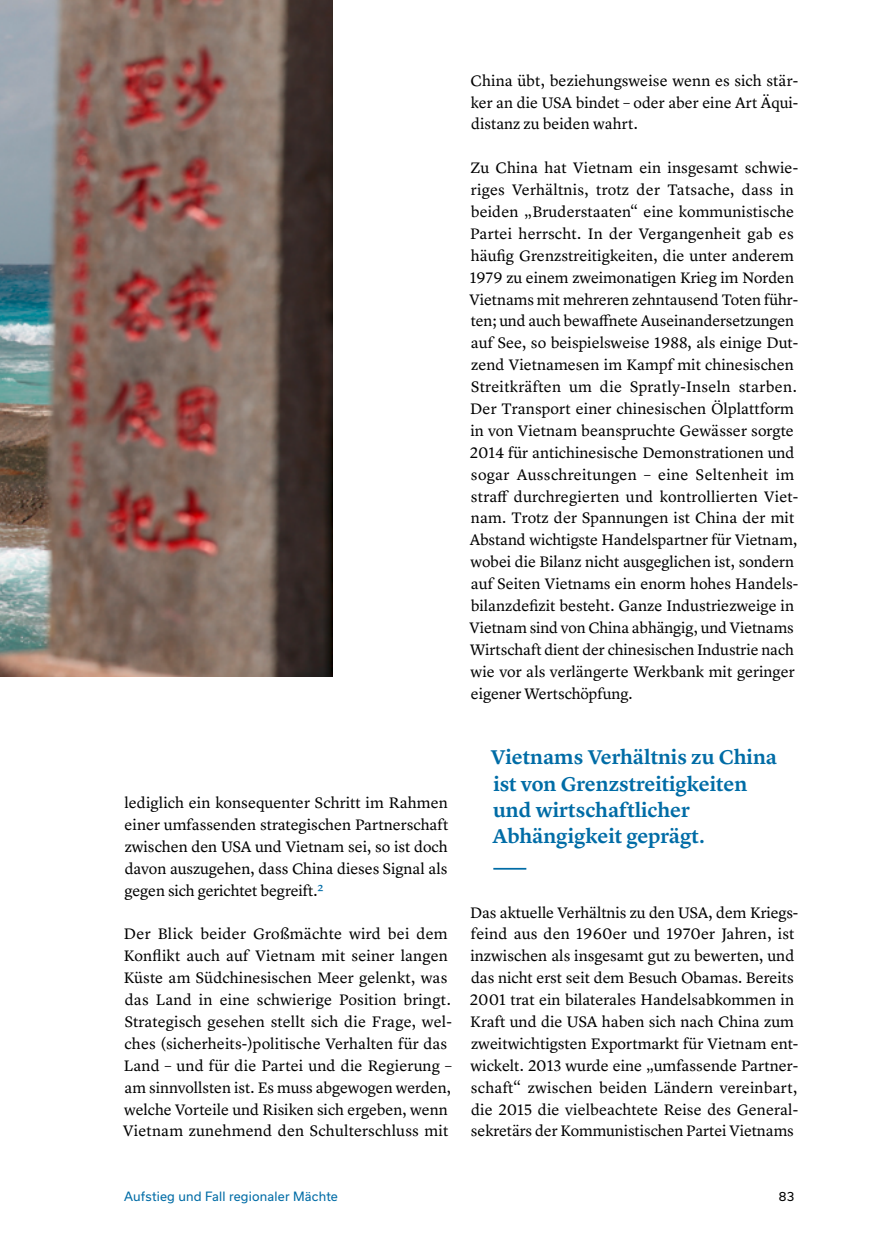
<style>
.page{position:relative;width:869px;height:1246px;background:#fff}
.page>*{position:absolute;margin:0;border:0;box-sizing:border-box;transform-origin:0 0}
.t1{font:600 20.65px/26.2px "Lyon Text";letter-spacing:-.005em;color:#006ca6}
.text{font:15.75px/21.9px "Lyon Text";color:#000}
.t2{font:12.25px "Usual";letter-spacing:.015em;color:#006ca6}
.t3{font:12.25px "Usual";color:#000}
.s1{color:#006ca6}
</style>
<div class="page">
<hr style="left:493px;top:867px;width:33px;height:2px;background:#006ca6">
<img style="left:0;top:0;width:332px;height:676px">
<p class="text" style="left:470px;top:68px;width:329px;text-align:justify">China übt, beziehungsweise wenn es sich stär&shy;ker an die USA bindet – oder aber eine Art Äqui&shy;distanz zu beiden wahrt.</p>
<p class="text" style="left:469px;top:156px;width:330px">Zu China hat Vietnam ein insgesamt schwie&shy;riges Verhältnis, trotz der Tatsache, dass in beiden „Bruderstaaten“ eine kommunistische Partei herrscht. In der Vergangenheit gab es häufig Grenzstreitigkeiten, die unter anderem 1979 zu einem zweimonatigen Krieg im Norden Vietnams mit mehreren zehntausend Toten führ&shy;ten; und auch bewaffnete Auseinandersetzungen auf See, so beispielsweise 1988, als einige Dut&shy;zend Vietnamesen im Kampf mit chinesischen Streitkräften um die Spratly-Inseln starben.<br>Der Transport einer chinesischen Ölplattform in von Vietnam beanspruchte Gewässer sorgte 2014 für antichinesische Demonstrationen und sogar Ausschreitungen – eine Seltenheit im straff durchregierten und kontrollierten Viet&shy;nam. Trotz der Spannungen ist China der mit Abstand wichtigste Handelspartner für Vietnam, wobei die Bilanz nicht ausgeglichen ist, sondern auf Seiten Vietnams ein enorm hohes Handels&shy;bilanzdefizit besteht. Ganze Industriezweige in Vietnam sind von China abhängig, und Vietnams Wirtschaft dient der chinesischen Industrie nach wie vor als verlängerte Werkbank mit geringer eigener Wertschöpfung.</p>
<p class="text" style="left:124px;top:790px;width:325px;text-align:justify">lediglich ein konsequenter Schritt im Rahmen einer umfassenden strategischen Partnerschaft zwischen den USA und Vietnam sei, so ist doch davon auszugehen, dass China dieses Signal als gegen sich gerichtet begreift.<span class="s1">2</span></p>
<p class="text" style="left:123px;top:921px;width:330px">Der Blick beider Großmächte wird bei dem Konflikt auch auf Vietnam mit seiner langen Küste am Südchinesischen Meer gelenkt, was das Land in eine schwierige Position bringt.<br>Strategisch gesehen stellt sich die Frage, wel&shy;ches (sicherheits-)politische Verhalten für das Land – und für die Partei und die Regierung – am sinnvollsten ist. Es muss abgewogen werden, welche Vorteile und Risiken sich ergeben, wenn Vietnam zunehmend den Schulterschluss mit</p>
<p class="t1" style="left:490px;top:742px;width:287px">Vietnams Verhältnis zu China ist von Grenzstreitigkeiten und wirtschaftlicher<br>Abhängigkeit geprägt.</p>
<p class="text" style="left:469px;top:899px;width:329px">Das aktuelle Verhältnis zu den USA, dem Kriegs&shy;feind aus den 1960er und 1970er Jahren, ist inzwischen als insgesamt gut zu bewerten, und das nicht erst seit dem Besuch Obamas. Bereits 2001 trat ein bilaterales Handelsabkommen in Kraft und die USA haben sich nach China zum zweitwichtigsten Exportmarkt für Vietnam ent&shy;wickelt. 2013 wurde eine „umfassende Partner&shy;schaft“ zwischen beiden Ländern vereinbart, die 2015 die vielbeachtete Reise des General&shy;sekretärs der Kommunistischen Partei Vietnams</p>
<p class="t2" style="left:124px;top:1188px;width:215px">Aufstieg und Fall regionaler Mächte</p>
<p class="t3" style="left:778px;top:1188px;width:17px">83</p>
</div>
